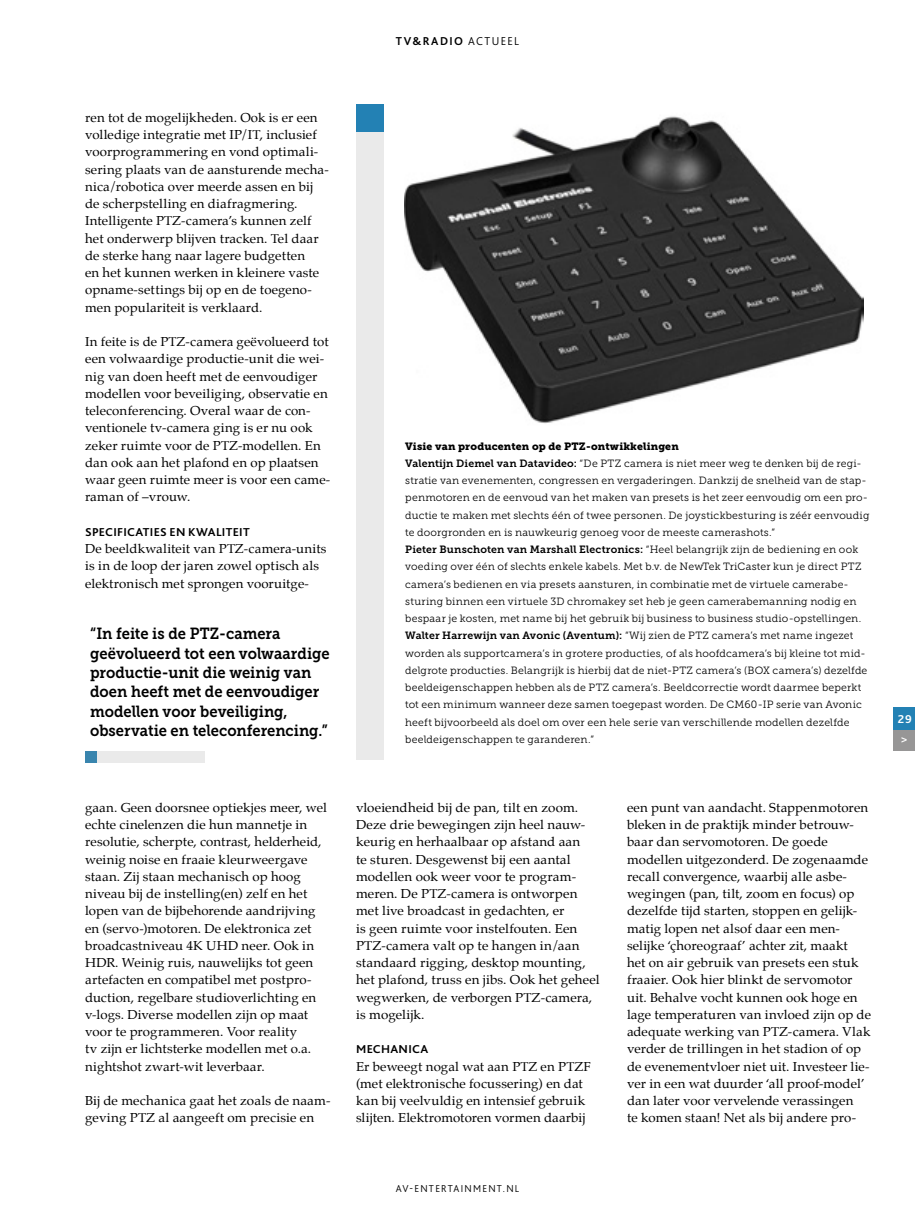
<style>
.page{position:relative;width:915px;height:1212px;background:#fff}
.page>*{position:absolute;margin:0;border:0;box-sizing:border-box;transform-origin:0 0}
.t1{font:16.05px/19.4px "Museo Slab 700";letter-spacing:-.005em;color:#000;scale:.92 1}
.t2{font:12.75px/17.2px "Palatino";letter-spacing:.005em;color:#000;scale:1.04 1}
.t3{font:12.75px/17.2px "Palatino";letter-spacing:.005em;color:#000;scale:1.05 1}
.t4{font:700 12px "Bliss 2";letter-spacing:.025em;color:#000;scale:1.04 1}
.t5{font:700 12px "Bliss 2";letter-spacing:.025em;color:#000}
.t6{font:700 12px/20.7px "Bliss 2";color:#fff}
.t7{font:10.5px/17.2px "Museo Slab 300";letter-spacing:.015em;color:#000}
.t8{font:10.5px "Museo Slab 700";letter-spacing:.015em;color:#000}
.t9{font:10.5px "Museo Slab 900";letter-spacing:.015em;color:#000}
.t10{font:300 10.5px "Bliss 2";letter-spacing:.125em;color:#000}
.s1{font-weight:300}
.s2{font-family:"Museo Slab 700"}
.s3{font-family:"Museo Slab 300"}
</style>
<div class="page">
<div style="left:893px;top:728px;width:21px;height:22px;background:#979696"></div>
<div style="left:893px;top:707px;width:21px;height:22px;background:#2381b4"></div>
<svg style="left:85px;top:752px;width:119px;height:11px"></svg>
<div style="left:356px;top:104px;width:27px;height:656px;background:#eaeaea"></div>
<div style="left:356px;top:104px;width:27px;height:27px;background:#2381b4"></div>
<img style="left:404px;top:116px;width:458px;height:308px">
<p class="t5" style="left:395px;top:33px;width:125px">TV&amp;RADIO <span class="s1">ACTUEEL</span></p>
<p class="t2" style="left:85px;top:109px;width:236px">ren tot de mogelijkheden. Ook is er een volledige integratie met IP/IT, inclusief voorprogrammering en vond optimali&shy;sering plaats van de aansturende mecha&shy;nica/robotica over meerde assen en bij de scherpstelling en diafragmering.<br>Intelligente PTZ-camera’s kunnen zelf het onderwerp blijven tracken. Tel daar de sterke hang naar lagere budgetten<br>en het kunnen werken in kleinere vaste opname-settings bij op en de toegeno&shy;men populariteit is verklaard.</p>
<p class="t2" style="left:85px;top:333px;width:237px">In feite is de PTZ-camera geëvolueerd tot een volwaardige productie-unit die wei&shy;nig van doen heeft met de eenvoudiger modellen voor beveiliging, observatie en teleconferencing. Overal waar de con&shy;ventionele tv-camera ging is er nu ook zeker ruimte voor de PTZ-modellen. En dan ook aan het plafond en op plaatsen waar geen ruimte meer is voor een came&shy;raman of –vrouw.</p>
<p class="t4" style="left:85px;top:524px;width:160px">SPECIFICATIES EN KWALITEIT</p>
<p class="t2" style="left:85px;top:540px;width:233px">De beeldkwaliteit van PTZ-camera-units is in de loop der jaren zowel optisch als elektronisch met sprongen vooruitge-</p>
<p class="t1" style="left:90px;top:624px;width:262px">“In feite is de PTZ-camera geëvolueerd tot een volwaardige productie-unit die weinig van doen heeft met de eenvoudiger modellen voor beveiliging, observatie en teleconferencing.”</p>
<p class="t2" style="left:85px;top:799px;width:234px">gaan. Geen doorsnee optiekjes meer, wel echte cinelenzen die hun mannetje in resolutie, scherpte, contrast, helderheid, weinig noise en fraaie kleurweergave staan. Zij staan mechanisch op hoog niveau bij de instelling(en) zelf en het lopen van de bijbehorende aandrijving en (servo-)motoren. De elektronica zet broadcastniveau 4K UHD neer. Ook in HDR. Weinig ruis, nauwelijks tot geen artefacten en compatibel met postpro&shy;duction, regelbare studioverlichting en v-logs. Diverse modellen zijn op maat voor te programmeren. Voor reality<br>tv zijn er lichtsterke modellen met o.a. nightshot zwart-wit leverbaar.</p>
<p class="t3" style="left:85px;top:1092px;width:235px">Bij de mechanica gaat het zoals de naam&shy;geving PTZ al aangeeft om precisie en</p>
<p class="t9" style="left:405px;top:440px;width:275px">Visie van producenten op de PTZ-ontwikkelingen</p>
<p class="t7" style="left:405px;top:455px;width:465px"><span class="s2">Valentijn Diemel van Datavideo:</span> “De PTZ camera is niet meer weg te denken bij de regi&shy;stratie van evenementen, congressen en vergaderingen. Dankzij de snelheid van de stap&shy;penmotoren en de eenvoud van het maken van presets is het zeer eenvoudig om een pro&shy;ductie te maken met slechts één of twee personen. De joystickbesturing is zéér eenvoudig te doorgronden en is nauwkeurig genoeg voor de meeste camerashots.”</p>
<p class="t8" style="left:405px;top:543px;width:454px">Pieter Bunschoten van Marshall Electronics: <span class="s3">“Heel belangrijk zijn de bediening en ook</span></p>
<p class="t7" style="left:405px;top:558px;width:463px">voeding over één of slechts enkele kabels. Met b.v. de NewTek TriCaster kun je direct PTZ camera’s bedienen en via presets aansturen, in combinatie met de virtuele camerabe&shy;sturing binnen een virtuele 3D chromakey set heb je geen camerabemanning nodig en bespaar je kosten, met name bij het gebruik bij business to business studio-opstellingen.<br><span class="s2">Walter Harrewijn van Avonic (Aventum):</span> “Wij zien de PTZ camera’s met name ingezet worden als supportcamera’s in grotere producties, of als hoofdcamera’s bij kleine tot mid&shy;delgrote producties. Belangrijk is hierbij dat de niet-PTZ camera’s (BOX camera’s) dezelfde beeldeigenschappen hebben als de PTZ camera’s. Beeldcorrectie wordt daarmee beperkt tot een minimum wanneer deze samen toegepast worden. De CM60-IP serie van Avonic heeft bijvoorbeeld als doel om over een hele serie van verschillende modellen dezelfde beeldeigenschappen te garanderen.”</p>
<p class="t3" style="left:356px;top:799px;width:233px">vloeiendheid bij de pan, tilt en zoom.<br>Deze drie bewegingen zijn heel nauw&shy;keurig en herhaalbaar op afstand aan<br>te sturen. Desgewenst bij een aantal modellen ook weer voor te program&shy;meren. De PTZ-camera is ontworpen met live broadcast in gedachten, er<br>is geen ruimte voor instelfouten. Een PTZ-camera valt op te hangen in/aan standaard rigging, desktop mounting, het plafond, truss en jibs. Ook het geheel wegwerken, de verborgen PTZ-camera, is mogelijk.</p>
<p class="t4" style="left:356px;top:1042px;width:71px">MECHANICA</p>
<p class="t2" style="left:356px;top:1057px;width:227px">Er beweegt nogal wat aan PTZ en PTZF (met elektronische focussering) en dat kan bij veelvuldig en intensief gebruik slijten. Elektromotoren vormen daarbij</p>
<p class="t10" style="left:395px;top:1182px;width:125px">AV-ENTERTAINMENT.NL</p>
<p class="t2" style="left:626px;top:799px;width:236px">een punt van aandacht. Stappenmotoren bleken in de praktijk minder betrouw&shy;baar dan servomotoren. De goede modellen uitgezonderd. De zogenaamde recall convergence, waarbij alle asbe&shy;wegingen (pan, tilt, zoom en focus) op dezelfde tijd starten, stoppen en gelijk&shy;matig lopen net alsof daar een men&shy;selijke ‘çhoreograaf’ achter zit, maakt<br>het on air gebruik van presets een stuk fraaier. Ook hier blinkt de servomotor uit. Behalve vocht kunnen ook hoge en lage temperaturen van invloed zijn op de adequate werking van PTZ-camera. Vlak verder de trillingen in het stadion of op de evenementvloer niet uit. Investeer lie&shy;ver in een wat duurder ‘all proof-model’ dan later voor vervelende verassingen<br>te komen staan! Net als bij andere pro-</p>
<p class="t6" style="left:897px;top:708px;width:16px">29 &gt;</p>
</div>
